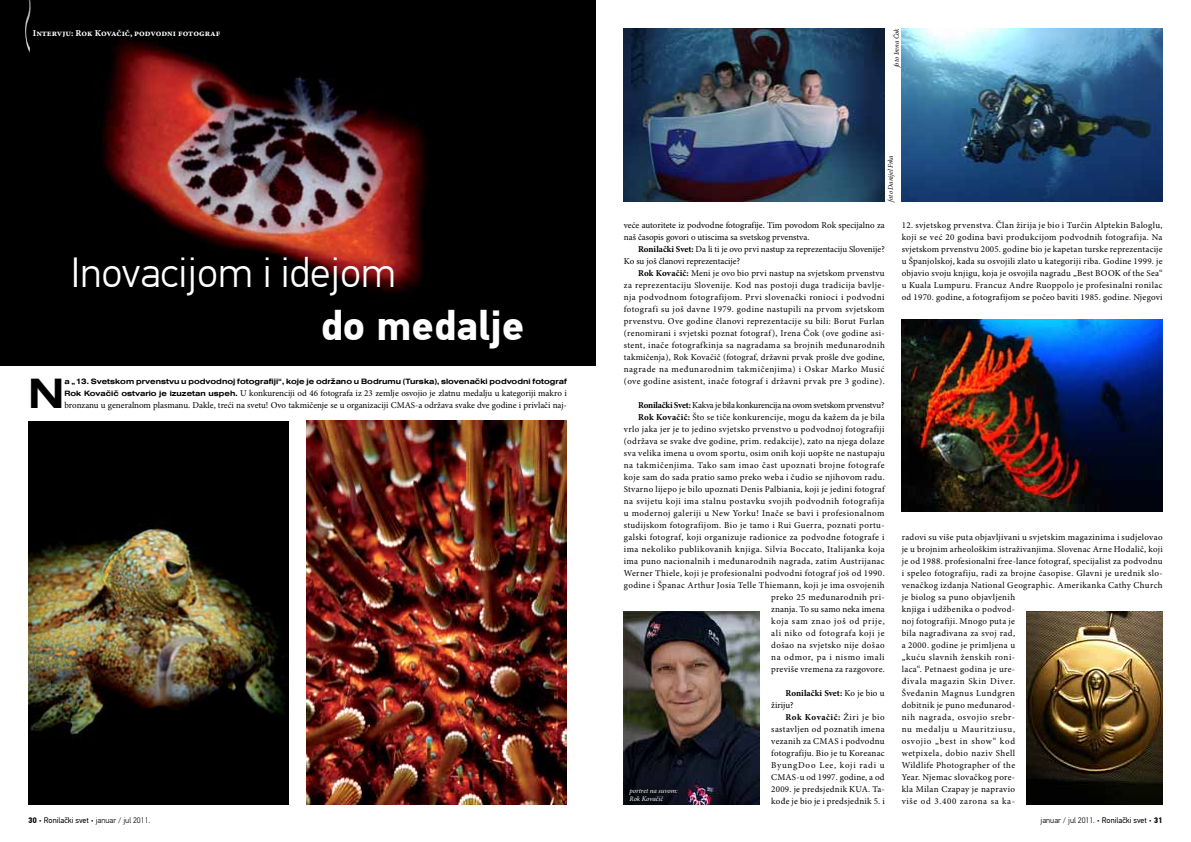
<style>
.page{position:relative;width:1191px;height:842px;background:#fff}
.page>*{position:absolute;margin:0;border:0;box-sizing:border-box;transform-origin:0 0}
.t1{font:44px "Nimbus Sans DOT Bold Exte";color:#000}
.t2{font:300 42px "PF Din Text Pro";color:#fff}
.t3{font:700 42px "PF Din Text Pro";color:#fff}
.t4{font:9px/12px "Minion Pro";letter-spacing:.035em;color:#000;text-align:justify}
.t5{font:9px/12px "Minion Pro";color:#000}
.t6{font:9px/12px "Minion Pro";letter-spacing:-.005em;color:#000}
.t7{font:9px "Minion Pro Bold Capt";color:#fff}
.t8{font:8px "Nimbus Sans DOT Bold Exte";color:#000}
.t9{font:300 8px "PF Din Text Pro";color:#000}
.t10{font:italic 7px "Minion Pro";letter-spacing:-.01em;color:#000}
.t11{font:italic 7px/8.4px "Minion Pro";letter-spacing:-.005em;color:#fff}
.s1{font-family:"Nimbus Sans DOT Bold Exte";font-size:8px}
.s2{font-weight:700}
.s3{font-weight:400}
</style>
<div class="page">
<img style="left:0;top:0;width:595px;height:366px">
<img style="left:21px;top:0;width:15px;height:56px">
<img style="left:306px;top:421px;width:261px;height:383px">
<img style="left:28px;top:421px;width:261px;height:383px">
<img style="left:623px;top:28px;width:261px;height:174px">
<img style="left:624px;top:611px;width:136px;height:193px">
<img style="left:901px;top:28px;width:261px;height:174px">
<img style="left:1026px;top:611px;width:136px;height:193px">
<img style="left:901px;top:320px;width:261px;height:192px">
<svg style="left:629px;top:789px;width:49px;height:13px"></svg>
<p class="t7" style="left:33px;top:28px;width:189px">Intervju: Rok Kovačič, podvodni fotograf</p>
<h2 class="t2" style="left:71px;top:248px;width:327px">Inovacijom i idejom</h2>
<h2 class="t3" style="left:321px;top:300px;width:205px">do medalje</h2>
<h1 class="t1" style="left:28px;top:368px;width:38px">N</h1>
<p class="t8" style="left:64px;top:377px;width:504px">a „13. Svetskom prvenstvu u podvodnoj fotografiji“, koje je održano u Bodrumu (Turska), slovenački podvodni fotograf</p>
<p class="t5" style="left:64px;top:387px;width:504px"><span class="s1">Rok Kovačič ostvario je izuzetan uspeh.</span> U konkurenciji od 46 fotografa iz 23 zemlje osvojio je zlatnu medalju u kategoriji makro i bronzanu u generalnom plasmanu. Dakle, treći na svetu! Ovo takmičenje se u organizaciji CMAS-a održava svake dve godine i privlači naj-</p>
<p class="t10" style="left:892px;top:67px;width:40px;rotate:-90deg">foto Irena Čok</p>
<p class="t10" style="left:885px;top:202px;width:48px;rotate:-90deg">foto Danijel Frka</p>
<p class="t6" style="left:624px;top:219px;width:262px">veće autoritete iz podvodne fotografije. Tim povodom Rok specijalno za naš časopis govori o utiscima sa svetskog prvenstva.</p>
<p class="t5" style="left:624px;top:243px;width:262px;text-indent:14px"><span class="s2">Ronilački Svet:</span> Da li ti je ovo prvi nastup za reprezentaciju Slovenije?<br>Ko su još članovi reprezentacije?</p>
<p class="t4" style="left:624px;top:267px;width:262px;text-indent:14px"><span class="s2">Rok Kovačič:</span> Meni je ovo bio prvi nastup na svjetskom prvenstvu za reprezentaciju Slovenije. Kod nas postoji duga tradicija bavlje&shy;nja podvodnom fotografijom. Prvi slovenački ronioci i podvodni fotografi su još davne 1979. godine nastupili na prvom svjetskom prvenstvu. Ove godine članovi reprezentacije su bili: Borut Furlan (renomirani i svjetski poznat fotograf), Irena Čok (ove godine asi&shy;stent, inače fotografkinja sa nagradama sa brojnih međunarodnih takmičenja), Rok Kovačič (fotograf, državni prvak prošle dve godine, nagrade na međunarodnim takmičenjima) i Oskar Marko Musić (ove godine asistent, inače fotograf i državni prvak pre 3 godine).</p>
<p class="t4" style="left:624px;top:399px;width:262px;text-align:right"><span class="s2">Ronilački Svet:</span> Kakva je bila konkurencija na ovom svetskom prvenstvu?<br><span class="s2">Rok Kovačič:</span> Što se tiče konkurencije, mogu da kažem da je bila vrlo jaka jer je to jedino svjetsko prvenstvo u podvodnoj fotografiji (održava se svake dve godine, prim. redakcije), zato na njega dolaze sva velika imena u ovom sportu, osim onih koji uopšte ne nastupaju na takmičenjima. Tako sam imao čast upoznati brojne fotografe koje sam do sada pratio samo preko weba i čudio se njihovom radu.<br>Stvarno lijepo je bilo upoznati Denis Palbiania, koji je jedini fotograf na svijetu koji ima stalnu postavku svojih podvodnih fotografija u modernoj galeriji u New Yorku! Inače se bavi i profesionalnom studijskom fotografijom. Bio je tamo i Rui Guerra, poznati portu&shy;galski fotograf, koji organizuje radionice za podvodne fotografe i ima nekoliko publikovanih knjiga. Silvia Boccato, Italijanka koja ima puno nacionalnih i međunarodnih nagrada, zatim Austrijanac Werner Thiele, koji je profesionalni podvodni fotograf još od 1990. godine i Španac Arthur Josia Telle Thiemann, koji je ima osvojenih preko 25 međunarodnih pri-<br>znanja. To su samo neka imena<br>koja sam znao još od prije,<br>ali niko od fotografa koji je<br>došao na svjetsko nije došao<br>na odmor, pa i nismo imali<br>previše vremena za razgovore.</p>
<p class="t4" style="left:771px;top:687px;width:115px;text-indent:14px"><span class="s2">Ronilački Svet:</span> Ko je bio u žiriju?</p>
<p class="t4" style="left:771px;top:711px;width:115px;text-indent:14px"><span class="s2">Rok Kovačič:</span> Žiri je bio sastavljen od poznatih imena vezanih za CMAS i podvodnu fotografiju. Bio je tu Koreanac ByungDoo Lee, koji radi u CMAS-u od 1997. godine, a od 2009. je predsjednik KUA. Ta&shy;kođe je bio je i predsjednik 5. i</p>
<p class="t11" style="left:629px;top:787px;width:50px">portret na suvom:<br>Rok Kovačič</p>
<p class="t4" style="left:901px;top:219px;width:262px">12. svjetskog prvenstva. Član žirija je bio i Turčin Alptekin Baloglu, koji se već 20 godina bavi produkcijom podvodnih fotografija. Na svjetskom prvenstvu 2005. godine bio je kapetan turske reprezentacije u Španjolskoj, kada su osvojili zlato u kategoriji riba. Godine 1999. je objavio svoju knjigu, koja je osvojila nagradu „Best BOOK of the Sea“ u Kuala Lumpuru. Francuz Andre Ruoppolo je profesinalni ronilac od 1970. godine, a fotografijom se počeo baviti 1985. godine. Njegovi</p>
<p class="t4" style="left:901px;top:531px;width:262px;text-align:left">radovi su više puta objavljivani u svjetskim magazinima i sudjelovao je u brojnim arheološkim istraživanjima. Slovenac Arne Hodalič, koji je od 1988. profesionalni free-lance fotograf, specijalist za podvodnu i speleo fotografiju, radi za brojne časopise. Glavni je urednik slo&shy;venačkog izdanja National Geographic. Amerikanka Cathy Church je biolog sa puno objavljenih<br>knjiga i udžbenika o podvod-<br>noj fotografiji. Mnogo puta je<br>bila nagrađivana za svoj rad,<br>a 2000. godine je primljena u<br>„kuću slavnih ženskih roni-<br>laca“. Petnaest godina je ure-<br>đivala magazin Skin Diver.<br>Šveđanin Magnus Lundgren<br>dobitnik je puno međunarod-<br>nih nagrada, osvojio srebr-<br>nu medalju u Mauritziusu,<br>osvojio „best in show“ kod<br>wetpixela, dobio naziv Shell<br>Wildlife Photographer of the<br>Year. Njemac slovačkog pore-<br>kla Milan Czapay je napravio<br>više od 3.400 zarona sa ka-</p>
<p class="t9" style="left:28px;top:816px;width:124px"><span class="s2">30 ·</span> <span class="s3">Ronilački svet</span> <span class="s2">·</span> januar / jul 2011.</p>
<p class="t9" style="left:1040px;top:816px;width:124px">januar / jul 2011. <span class="s2">·</span> <span class="s3">Ronilački svet</span> <span class="s2">· 31</span></p>
</div>
